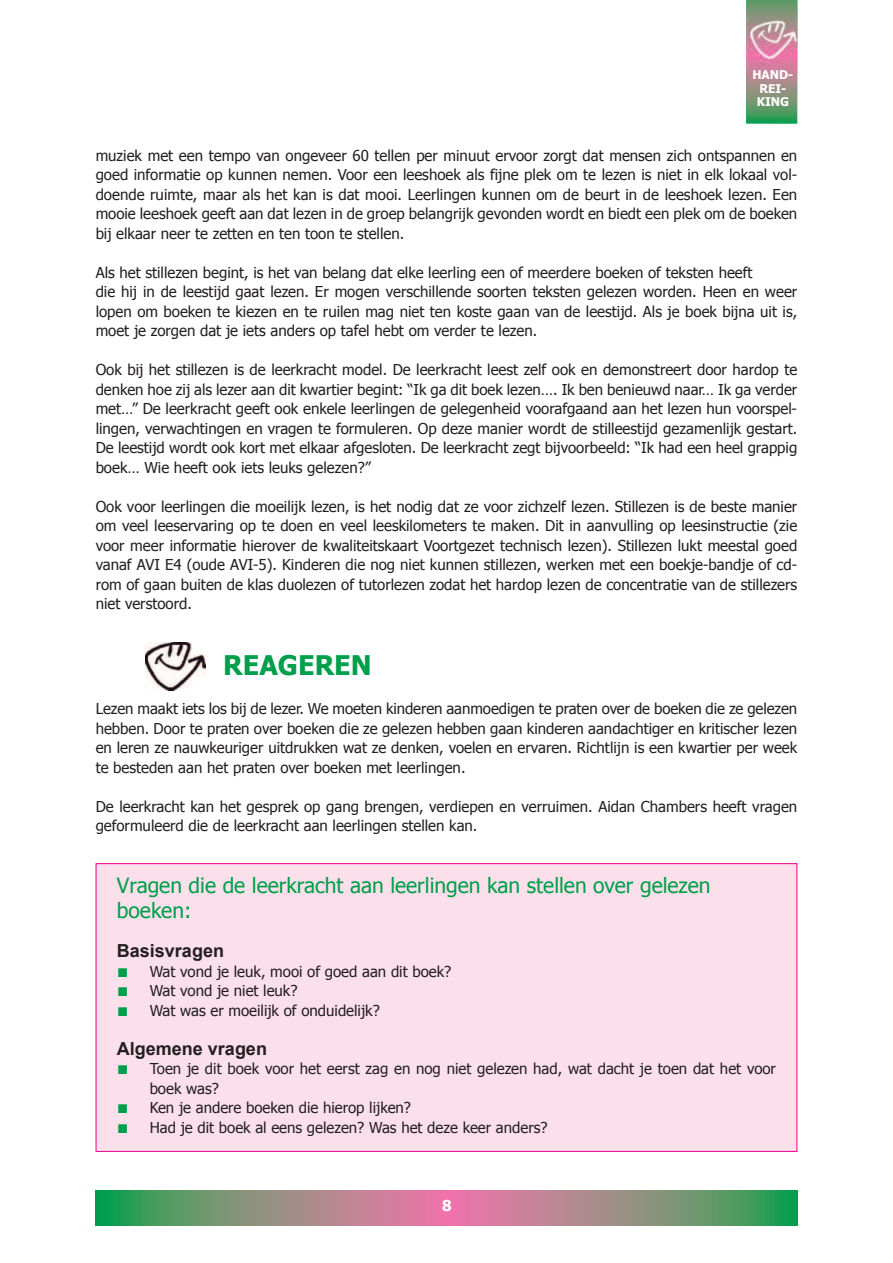
<style>
.page{position:relative;width:893px;height:1263px;background:#fff}
.page>*{position:absolute;margin:0;border:0;box-sizing:border-box;transform-origin:0 0}
.t1{font:700 27px "Tahoma";color:#009f4b}
.t2{font:21px/25.2px "Tahoma";color:#009f4b}
.t3{font:700 18px "Arial";color:#231f20}
.t4{font:15px/19.5px "Tahoma";color:#231f20;text-align:justify}
.t5{font:700 15px "Tahoma";color:#fff}
.t6{font:700 12px/13.5px "Tahoma";color:#fff;text-align:center}
.s1{font-family:"Lucida Sans Unicode";color:#009f4b}
</style>
<div class="page">
<svg style="left:746px;top:0;width:51px;height:123px;background:#759473"></svg>
<img style="left:746px;top:9px;width:51px;height:64px">
<div style="left:96px;top:864px;width:700px;height:287px;background:#fbdfeb"></div>
<svg style="left:96px;top:1191px;width:702px;height:35px;background:#8f8d7f"></svg>
<img style="left:146px;top:642px;width:59px;height:49px">
<p class="t6" style="left:752px;top:68px;width:42px">HAND-<br>REI-<br>KING</p>
<p class="t4" style="left:96px;top:145px;width:703px">muziek met een tempo van ongeveer 60 tellen per minuut ervoor zorgt dat mensen zich ontspannen en goed informatie op kunnen nemen. Voor een leeshoek als fijne plek om te lezen is niet in elk lokaal vol&shy;doende ruimte, maar als het kan is dat mooi. Leerlingen kunnen om de beurt in de leeshoek lezen. Een mooie leeshoek geeft aan dat lezen in de groep belangrijk gevonden wordt en biedt een plek om de boeken bij elkaar neer te zetten en ten toon te stellen.</p>
<p class="t4" style="left:96px;top:262px;width:703px;text-align:left">Als het stillezen begint, is het van belang dat elke leerling een of meerdere boeken of teksten heeft<br>die hij in de leestijd gaat lezen. Er mogen verschillende soorten teksten gelezen worden. Heen en weer lopen om boeken te kiezen en te ruilen mag niet ten koste gaan van de leestijd. Als je boek bijna uit is, moet je zorgen dat je iets anders op tafel hebt om verder te lezen.</p>
<p class="t4" style="left:96px;top:359px;width:703px">Ook bij het stillezen is de leerkracht model. De leerkracht leest zelf ook en demonstreert door hardop te denken hoe zij als lezer aan dit kwartier begint: “Ik ga dit boek lezen…. Ik ben benieuwd naar… Ik ga verder met…” De leerkracht geeft ook enkele leerlingen de gelegenheid voorafgaand aan het lezen hun voorspel&shy;lingen, verwachtingen en vragen te formuleren. Op deze manier wordt de stilleestijd gezamenlijk gestart.<br>De leestijd wordt ook kort met elkaar afgesloten. De leerkracht zegt bijvoorbeeld: “Ik had een heel grappig boek… Wie heeft ook iets leuks gelezen?”</p>
<p class="t4" style="left:96px;top:496px;width:703px">Ook voor leerlingen die moeilijk lezen, is het nodig dat ze voor zichzelf lezen. Stillezen is de beste manier om veel leeservaring op te doen en veel leeskilometers te maken. Dit in aanvulling op leesinstructie (zie voor meer informatie hierover de kwaliteitskaart Voortgezet technisch lezen). Stillezen lukt meestal goed vanaf AVI E4 (oude AVI-5). Kinderen die nog niet kunnen stillezen, werken met een boekje-bandje of cd&shy;rom of gaan buiten de klas duolezen of tutorlezen zodat het hardop lezen de concentratie van de stillezers niet verstoord.</p>
<h1 class="t1" style="left:223px;top:648px;width:150px">REAGEREN</h1>
<p class="t4" style="left:96px;top:699px;width:703px">Lezen maakt iets los bij de lezer. We moeten kinderen aanmoedigen te praten over de boeken die ze gelezen hebben. Door te praten over boeken die ze gelezen hebben gaan kinderen aandachtiger en kritischer lezen en leren ze nauwkeuriger uitdrukken wat ze denken, voelen en ervaren. Richtlijn is een kwartier per week te besteden aan het praten over boeken met leerlingen.</p>
<p class="t4" style="left:96px;top:796px;width:703px">De leerkracht kan het gesprek op gang brengen, verdiepen en verruimen. Aidan Chambers heeft vragen geformuleerd die de leerkracht aan leerlingen stellen kan.</p>
<h2 class="t2" style="left:117px;top:872px;width:595px">Vragen die de leerkracht aan leerlingen kan stellen over gelezen boeken:</h2>
<p class="t3" style="left:117px;top:941px;width:109px">Basisvragen</p>
<p class="t4" style="left:117px;top:961px;width:336px"><span class="s1">■</span> Wat vond je leuk, mooi of goed aan dit boek?</p>
<p class="t4" style="left:117px;top:980px;width:182px"><span class="s1">■</span> Wat vond je niet leuk?</p>
<p class="t4" style="left:117px;top:1000px;width:264px"><span class="s1">■</span> Wat was er moeilijk of onduidelijk?</p>
<p class="t3" style="left:117px;top:1039px;width:152px">Algemene vragen</p>
<p class="t4" style="left:150px;top:1059px;width:628px;text-indent:-33px"><span class="s1">■</span> Toen je dit boek voor het eerst zag en nog niet gelezen had, wat dacht je toen dat het voor boek was?</p>
<p class="t4" style="left:117px;top:1098px;width:296px"><span class="s1">■</span> Ken je andere boeken die hierop lijken?</p>
<p class="t4" style="left:117px;top:1117px;width:432px"><span class="s1">■</span> Had je dit boek al eens gelezen? Was het deze keer anders?</p>
<p class="t5" style="left:442px;top:1196px;width:11px">8</p>
<p class="t5" style="left:442px;top:1196px;width:11px">3</p>
</div>
